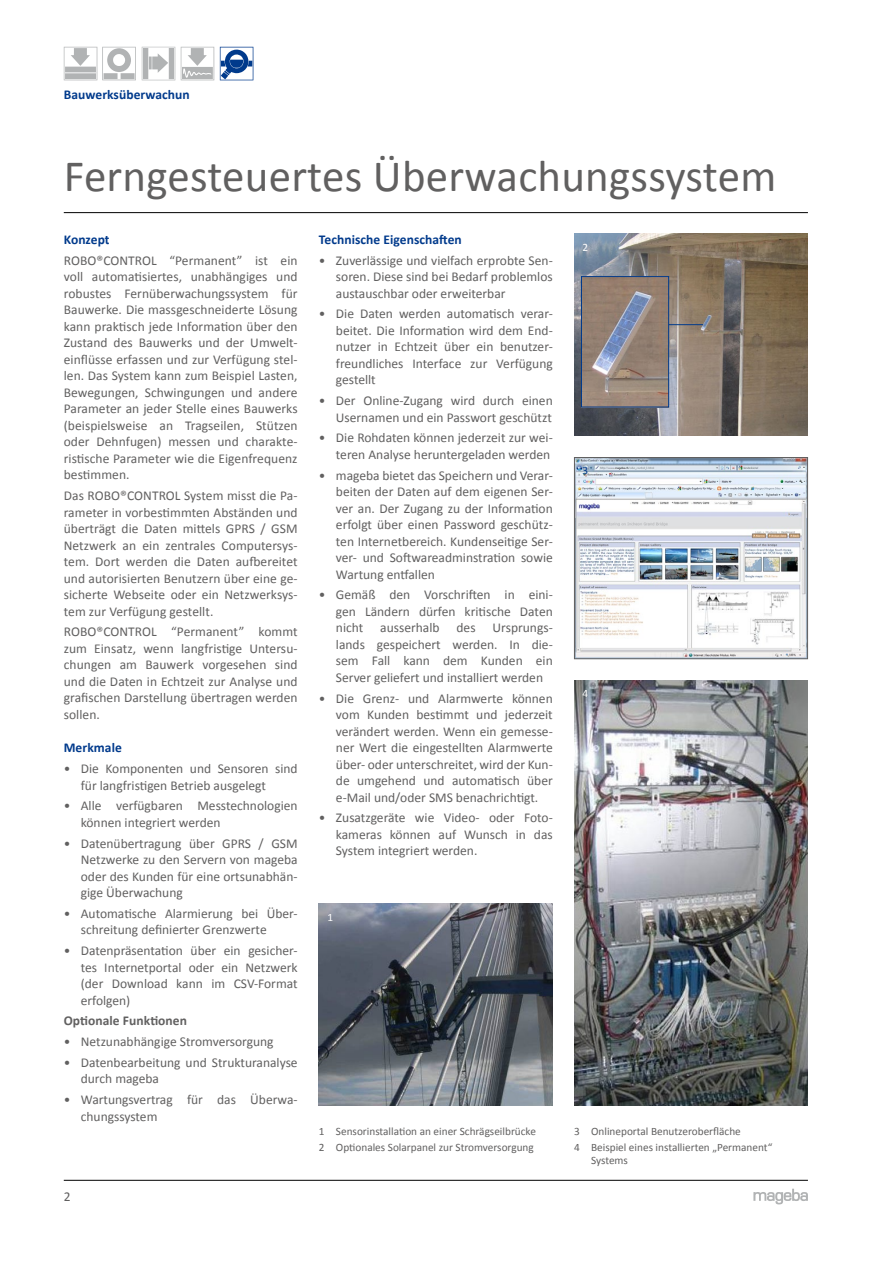
<style>
.page{position:relative;width:893px;height:1263px;background:#fff}
.page>*{position:absolute;margin:0;border:0;box-sizing:border-box;transform-origin:0 0}
.t1{font:45px "Calibri";letter-spacing:.005em;color:#616060}
.t2{font:13.5px/16.5px "Calibri";color:#616060;text-align:justify}
.t3{font:700 13.5px "Calibri";letter-spacing:.005em;color:#003a8c}
.t4{font:700 13.5px "Calibri";letter-spacing:.005em;color:#616060}
.t5{font:11.25px/15.6px "Calibri";color:#616060}
.t6{font:11.25px "Calibri";color:#fff}
.t7{font:11.25px "Calibri";color:#003a8c}
</style>
<div class="page">
<hr style="left:64px;top:1180px;width:744px;height:1px;background:#000">
<hr style="left:64px;top:212px;width:744px;height:1px;background:#000">
<svg style="left:753px;top:1189px;width:55px;height:15px"></svg>
<svg style="left:181px;top:47px;width:33px;height:33px"></svg>
<svg style="left:142px;top:47px;width:33px;height:33px"></svg>
<svg style="left:64px;top:47px;width:72px;height:34px"></svg>
<svg style="left:220px;top:47px;width:34px;height:33px"></svg>
<svg style="left:221px;top:72px;width:7px;height:7px"></svg>
<img style="left:319px;top:904px;width:234px;height:202px">
<img style="left:576px;top:459px;width:230px;height:198px">
<div style="left:574px;top:457px;width:234px;height:202px;border:1px solid #616060"></div>
<img style="left:574px;top:680px;width:234px;height:426px">
<img style="left:574px;top:234px;width:234px;height:202px">
<img style="left:583px;top:278px;width:84px;height:127px">
<div style="left:581px;top:276px;width:88px;height:131px;border:1px solid #003a8c"></div>
<hr style="left:669px;top:324px;width:34px;height:1px;background:#003a8c">
<p class="t3" style="left:64px;top:85px;width:128px">Bauwerksüberwachun</p>
<h1 class="t1" style="left:64px;top:145px;width:714px">Ferngesteuertes Überwachungssystem</h1>
<p class="t3" style="left:64px;top:230px;width:47px">Konzept</p>
<p class="t2" style="left:64px;top:252px;width:235px">ROBO®CONTROL “Permanent” ist ein voll automatisiertes, unabhängiges und robustes Fernüberwachungssystem für Bauwerke. Die massgeschneiderte Lösung kann praktisch jede Information über den Zustand des Bauwerks und der Umwelt&shy;einflüsse erfassen und zur Verfügung stel&shy;len. Das System kann zum Beispiel Lasten, Bewegungen, Schwingungen und andere Parameter an jeder Stelle eines Bauwerks (beispielsweise an Tragseilen, Stützen oder Dehnfugen) messen und charakte&shy;ristische Parameter wie die Eigenfrequenz bestimmen.</p>
<p class="t2" style="left:64px;top:487px;width:235px">Das ROBO®CONTROL System misst die Pa&shy;rameter in vorbestimmten Abständen und überträgt die Daten mittels GPRS / GSM Netzwerk an ein zentrales Computersys&shy;tem. Dort werden die Daten aufbereitet und autorisierten Benutzern über eine ge&shy;sicherte Webseite oder ein Netzwerksys&shy;tem zur Verfügung gestellt.</p>
<p class="t2" style="left:64px;top:623px;width:235px">ROBO®CONTROL “Permanent” kommt zum Einsatz, wenn langfristige Untersu&shy;chungen am Bauwerk vorgesehen sind und die Daten in Echtzeit zur Analyse und grafischen Darstellung übertragen werden sollen.</p>
<p class="t3" style="left:64px;top:738px;width:60px">Merkmale</p>
<p class="t2" style="left:81px;top:760px;width:218px;text-indent:-17px">• Die Komponenten und Sensoren sind für langfristigen Betrieb ausgelegt</p>
<p class="t2" style="left:81px;top:797px;width:218px;text-indent:-17px">• Alle verfügbaren Messtechnologien können integriert werden</p>
<p class="t2" style="left:81px;top:834px;width:218px;text-indent:-17px">• Datenübertragung über GPRS / GSM Netzwerke zu den Servern von mageba oder des Kunden für eine ortsunabhän&shy;gige Überwachung</p>
<p class="t2" style="left:81px;top:905px;width:218px;text-indent:-17px">• Automatische Alarmierung bei Über&shy;schreitung definierter Grenzwerte</p>
<p class="t2" style="left:81px;top:942px;width:218px;text-indent:-17px">• Datenpräsentation über ein gesicher&shy;tes Internetportal oder ein Netzwerk (der Download kann im CSV-Format erfolgen)</p>
<p class="t4" style="left:64px;top:1011px;width:125px">Optionale Funktionen</p>
<p class="t2" style="left:64px;top:1033px;width:211px">• Netzunabhängige Stromversorgung</p>
<p class="t2" style="left:81px;top:1054px;width:218px;text-indent:-17px">• Datenbearbeitung und Strukturanalyse durch mageba</p>
<p class="t2" style="left:81px;top:1091px;width:218px;text-indent:-17px">• Wartungsvertrag für das Überwa&shy;chungssystem</p>
<p class="t3" style="left:319px;top:230px;width:144px">Technische Eigenschaften</p>
<p class="t2" style="left:336px;top:251px;width:218px;text-indent:-17px">• Zuverlässige und vielfach erprobte Sen&shy;soren. Diese sind bei Bedarf problemlos austauschbar oder erweiterbar</p>
<p class="t2" style="left:336px;top:305px;width:218px;text-indent:-17px">• Die Daten werden automatisch verar&shy;beitet. Die Information wird dem End&shy;nutzer in Echtzeit über ein benutzer&shy;freundliches Interface zur Verfügung gestellt</p>
<p class="t2" style="left:319px;top:392px;width:235px;text-align:right">• Der Online-Zugang wird durch einen<br>Usernamen und ein Passwort geschützt</p>
<p class="t2" style="left:319px;top:429px;width:235px;text-align:right">• Die Rohdaten können jederzeit zur wei&shy;teren Analyse heruntergeladen werden</p>
<p class="t2" style="left:336px;top:466px;width:218px;text-indent:-17px">• mageba bietet das Speichern und Verar&shy;beiten der Daten auf dem eigenen Ser&shy;ver an. Der Zugang zu der Information erfolgt über einen Password geschütz&shy;ten Internetbereich. Kundenseitige Ser&shy;ver- und Softwareadminstration sowie Wartung entfallen</p>
<p class="t2" style="left:336px;top:586px;width:218px;text-indent:-17px">• Gemäß den Vorschriften in eini&shy;gen Ländern dürfen kritische Daten nicht</p>
<p class="t6" style="left:583px;top:239px;width:7px">2</p>
<p class="t7" style="left:583px;top:462px;width:7px">3</p>
<p class="t2" style="left:380px;top:619px;width:61px">ausserhalb</p>
<p class="t2" style="left:457px;top:619px;width:21px">des</p>
<p class="t2" style="left:336px;top:619px;width:218px;text-indent:157px">Ursprungs&shy;lands gespeichert werden. In die&shy;sem Fall kann dem Kunden ein Server geliefert und installiert werden</p>
<p class="t2" style="left:336px;top:689px;width:218px;text-indent:-17px">• Die Grenz- und Alarmwerte können vom Kunden bestimmt und jederzeit verändert werden. Wenn ein gemesse&shy;ner Wert die eingestellten Alarmwerte über- oder unterschreitet, wird der Kun&shy;de umgehend und automatisch über e-Mail und/oder SMS benachrichtigt.</p>
<p class="t2" style="left:336px;top:809px;width:218px;text-indent:-17px">• Zusatzgeräte wie Video- oder Foto&shy;kameras können auf Wunsch in das System integriert werden.</p>
<p class="t6" style="left:583px;top:686px;width:7px">4</p>
<p class="t6" style="left:327px;top:909px;width:7px">1</p>
<p class="t2" style="left:64px;top:1188px;width:8px">2</p>
<p class="t5" style="left:319px;top:1123px;width:219px">1 Sensorinstallation an einer Schrägseilbrücke<br>2 Optionales Solarpanel zur Stromversorgung</p>
<p class="t5" style="left:574px;top:1123px;width:200px">3 Onlineportal Benutzeroberfläche<br>4 Beispiel eines installierten „Permanent“</p>
<p class="t5" style="left:591px;top:1152px;width:38px">Systems</p>
</div>
